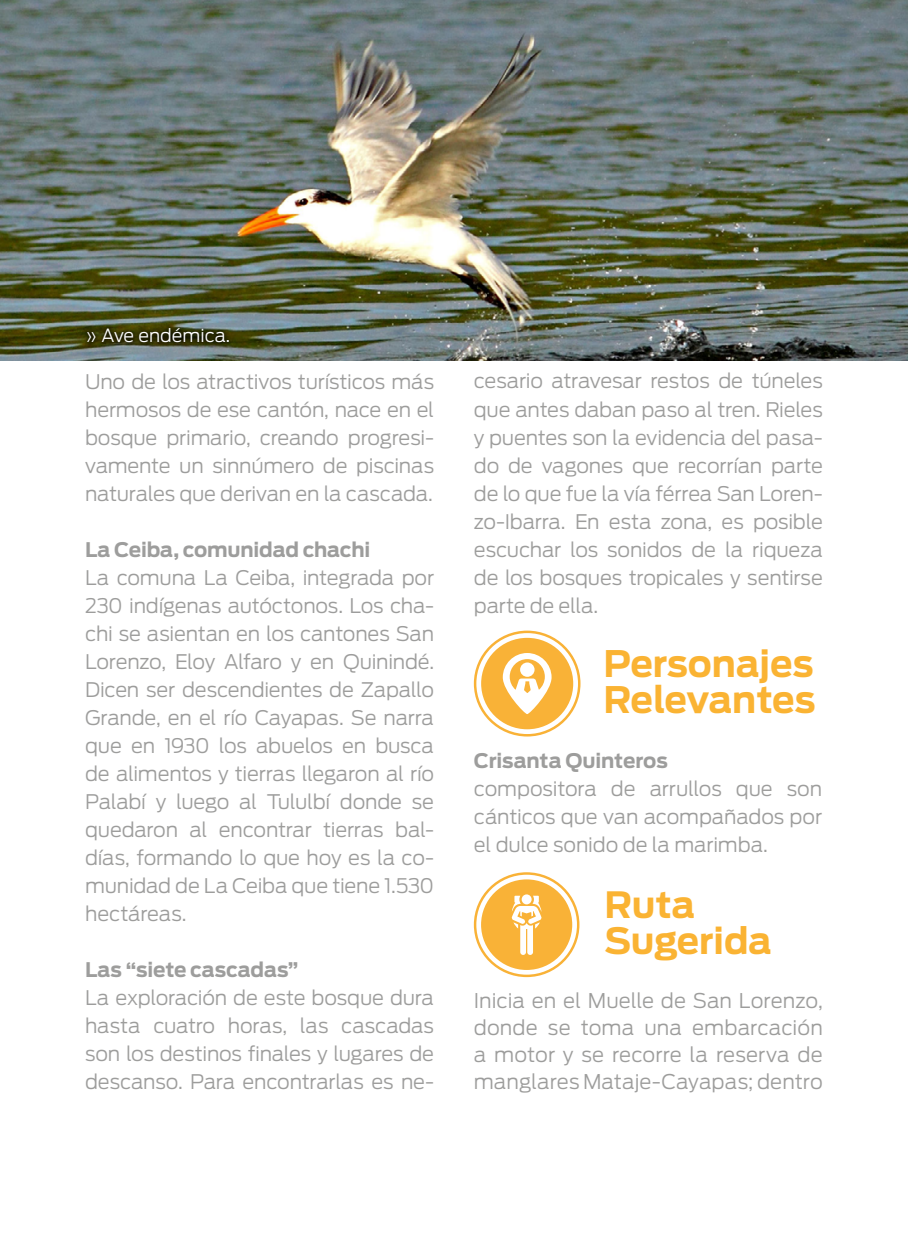
<style>
.page{position:relative;width:908px;height:1248px;background:#fff}
.page>*{position:absolute;margin:0;border:0;box-sizing:border-box;transform-origin:0 0}
.t1{font:700 36.4px/36.4px "Antenna";color:#fab333}
.t2{font:700 36px/36px "Antenna";color:#fab333}
.t3{font:300 20.2px/27px "Antenna";letter-spacing:.005em;color:#9d9d9c;text-align:justify}
.t4{font:300 20px/28px "Antenna";letter-spacing:-.01em;color:#9d9d9c;text-align:justify}
.t5{font:700 20px "Antenna";letter-spacing:-.01em;color:#9d9d9c}
.t6{font:300 18px "Antenna";color:#fff}
</style>
<div class="page">
<img style="left:0;top:0;width:907px;height:360px">
<svg style="left:473px;top:872px;width:106px;height:105px"></svg>
<div style="left:521px;top:894px;width:10px;height:10px;background:#fff;border-radius:50%"></div>
<div style="left:83px;top:323px;width:151px;height:25px;background:#000;opacity:.75"></div>
<svg style="left:473px;top:630px;width:107px;height:106px"></svg>
<div style="left:520px;top:662px;width:14px;height:14px;background:#fff;border-radius:50%"></div>
<p class="t6" style="left:85px;top:325px;width:146px">» Ave endémica.</p>
<p class="t4" style="left:85px;top:367px;width:350px">Uno de los atractivos turísticos más hermosos de ese cantón, nace en el bosque primario, creando progresi&shy;vamente un sinnúmero de piscinas naturales que derivan en la cascada.</p>
<p class="t5" style="left:85px;top:537px;width:286px">La Ceiba, comunidad chachi</p>
<p class="t4" style="left:85px;top:563px;width:350px">La comuna La Ceiba, integrada por 230 indígenas autóctonos. Los cha&shy;chi se asientan en los cantones San Lorenzo, Eloy Alfaro y en Quinindé.<br>Dicen ser descendientes de Zapallo Grande, en el río Cayapas. Se narra que en 1930 los abuelos en busca de alimentos y tierras llegaron al río Palabí y luego al Tululbí donde se quedaron al encontrar tierras bal&shy;días, formando lo que hoy es la co&shy;munidad de La Ceiba que tiene 1.530 hectáreas.</p>
<p class="t5" style="left:85px;top:957px;width:215px">Las “siete cascadas”</p>
<p class="t4" style="left:85px;top:983px;width:350px">La exploración de este bosque dura hasta cuatro horas, las cascadas son los destinos finales y lugares de descanso. Para encontrarlas es ne-</p>
<p class="t4" style="left:473px;top:367px;width:350px">cesario atravesar restos de túneles que antes daban paso al tren. Rieles y puentes son la evidencia del pasa&shy;do de vagones que recorrían parte de lo que fue la vía férrea San Loren&shy;zo-Ibarra. En esta zona, es posible escuchar los sonidos de la riqueza de los bosques tropicales y sentirse parte de ella.</p>
<h1 class="t1" style="left:603px;top:645px;width:213px">Personajes<br>Relevantes</h1>
<p class="t5" style="left:473px;top:748px;width:195px">Crisanta Quinteros</p>
<p class="t4" style="left:473px;top:774px;width:349px">compositora de arrullos que son cánticos que van acompañados por el dulce sonido de la marimba.</p>
<h2 class="t2" style="left:604px;top:887px;width:169px">Ruta<br>Sugerida</h2>
<p class="t3" style="left:473px;top:987px;width:350px">Inicia en el Muelle de San Lorenzo, donde se toma una embarcación a motor y se recorre la reserva de manglares Mataje-Cayapas; dentro</p>
</div>
